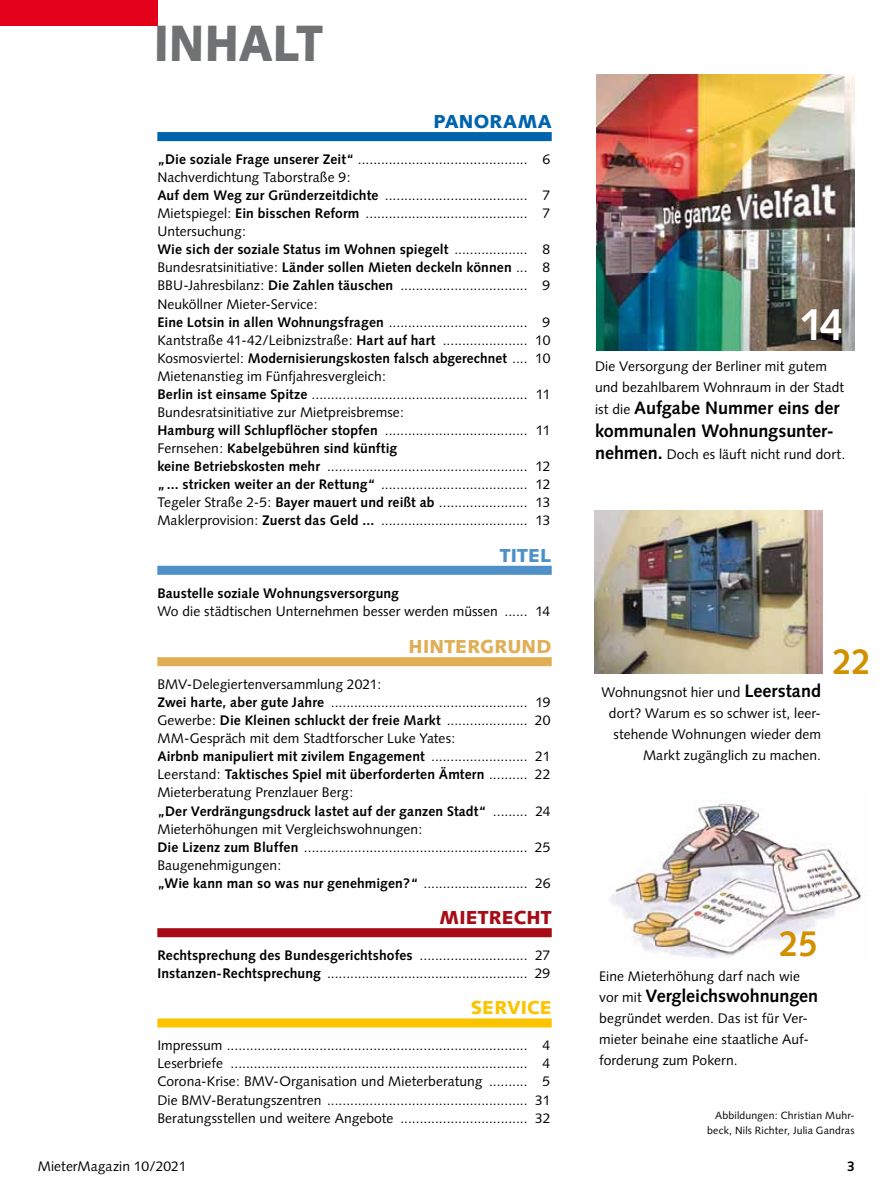
<style>
.page{position:relative;width:893px;height:1191px;background:#fff}
.page>*{position:absolute;margin:0;border:0;box-sizing:border-box;transform-origin:0 0}
.t1{font:900 51px "Syntax";letter-spacing:-.005em;color:#707172;scale:.9 1}
.t2{font:700 45px "Syntax";color:#fff;scale:.94 1}
.t3{font:700 36px "Syntax";color:#d19000;scale:.94 1}
.t4{font:900 18.75px "Syntax";letter-spacing:.015em;color:#e0ae55}
.t5{font:900 18.75px "Syntax";letter-spacing:.01em;color:#a60b16}
.t6{font:900 18.75px "Syntax";letter-spacing:.015em;color:#0064ad}
.t7{font:900 18.75px "Syntax";letter-spacing:.01em;color:#fcc400}
.t8{font:900 18.75px "Syntax";letter-spacing:.01em;color:#4f90c8}
.t9{font:700 18px/22.5px "Syntax";letter-spacing:-.005em;color:#000}
.t10{font:13.8px/18px "Syntax";letter-spacing:.005em;color:#000}
.t11{font:700 13.8px "Syntax";letter-spacing:.005em;color:#000}
.t12{font:10.5px/14.9px "Syntax";letter-spacing:.02em;color:#000;text-align:right}
.s1{font-weight:700}
.s2{font-weight:400;font-size:13.8px}
.s3{font-weight:700;font-size:18px}
</style>
<div class="page">
<div style="left:0;top:0;width:157px;height:26px;background:#e2001a"></div>
<div style="left:157px;top:132px;width:395px;height:9px;background:#0064ad"></div>
<div style="left:157px;top:566px;width:395px;height:9px;background:#4f90c8"></div>
<div style="left:157px;top:657px;width:395px;height:9px;background:#e0ae55"></div>
<div style="left:157px;top:928px;width:395px;height:9px;background:#a60b16"></div>
<div style="left:157px;top:1018px;width:395px;height:9px;background:#fcc400"></div>
<img style="left:596px;top:75px;width:259px;height:276px">
<img style="left:610px;top:800px;width:252px;height:158px">
<img style="left:594px;top:510px;width:229px;height:164px">
<h1 class="t1" style="left:154px;top:13px;width:189px">INHALT</h1>
<h3 class="t6" style="left:433px;top:110px;width:120px">PANORAMA</h3>
<p class="t10" style="left:157px;top:150px;width:395px"><span class="s1">„Die soziale Frage unserer Zeit“</span> ............................................ 6<br>Nachverdichtung Taborstraße 9:<br><span class="s1">Auf dem Weg zur Gründerzeitdichte</span> ..................................... 7<br>Mietspiegel: <span class="s1">Ein bisschen Reform</span> .......................................... 7<br>Untersuchung:<br><span class="s1">Wie sich der soziale Status im Wohnen spiegelt</span> ................... 8<br>Bundesratsinitiative: <span class="s1">Länder sollen Mieten deckeln können</span> ... 8<br>BBU-Jahresbilanz: <span class="s1">Die Zahlen täuschen</span> ................................. 9<br>Neuköllner Mieter-Service:<br><span class="s1">Eine Lotsin in allen Wohnungsfragen</span> .................................... 9<br>Kantstraße 41-42/Leibnizstraße: <span class="s1">Hart auf hart</span> ...................... 10<br>Kosmosviertel: <span class="s1">Modernisierungskosten falsch abgerechnet</span> .... 10<br>Mietenanstieg im Fünfjahresvergleich:<br><span class="s1">Berlin ist einsame Spitze</span> ........................................................ 11<br>Bundesratsinitiative zur Mietpreisbremse:<br><span class="s1">Hamburg will Schlupflöcher stopfen</span> ..................................... 11<br>Fernsehen: <span class="s1">Kabelgebühren sind künftig<br>keine Betriebskosten mehr</span> .................................................... 12 <span class="s1">„ ... stricken weiter an der Rettung“</span> ...................................... 12<br>Tegeler Straße 2-5: <span class="s1">Bayer mauert und reißt ab</span> ....................... 13<br>Maklerprovision: <span class="s1">Zuerst das Geld ...</span> ...................................... 13</p>
<h3 class="t8" style="left:500px;top:544px;width:53px">TITEL</h3>
<p class="t11" style="left:157px;top:585px;width:243px">Baustelle soziale Wohnungsversorgung</p>
<p class="t10" style="left:157px;top:602px;width:394px">Wo die städtischen Unternehmen besser werden müssen ...... 14</p>
<h3 class="t4" style="left:409px;top:635px;width:145px">HINTERGRUND</h3>
<p class="t10" style="left:157px;top:675px;width:395px">BMV-Delegiertenversammlung 2021:<br><span class="s1">Zwei harte, aber gute Jahre</span> ................................................... 19<br>Gewerbe: <span class="s1">Die Kleinen schluckt der freie Markt</span> ..................... 20<br>MM-Gespräch mit dem Stadtforscher Luke Yates:<br><span class="s1">Airbnb manipuliert mit zivilem Engagement</span> ......................... 21<br>Leerstand: <span class="s1">Taktisches Spiel mit überforderten Ämtern</span> .......... 22<br>Mieterberatung Prenzlauer Berg:<br><span class="s1">„Der Verdrängungsdruck lastet auf der ganzen Stadt“</span> ......... 24<br>Mieterhöhungen mit Vergleichswohnungen:<br><span class="s1">Die Lizenz zum Bluffen</span> .......................................................... 25<br>Baugenehmigungen:<br><span class="s1">„Wie kann man so was nur genehmigen?“</span> ........................... 26</p>
<h3 class="t5" style="left:440px;top:906px;width:114px">MIETRECHT</h3>
<p class="t10" style="left:157px;top:946px;width:394px"><span class="s1">Rechtsprechung des Bundesgerichtshofes</span> ............................ 27<br><span class="s1">Instanzen-Rechtsprechung</span> .................................................... 29</p>
<h3 class="t7" style="left:471px;top:996px;width:82px">SERVICE</h3>
<p class="t10" style="left:157px;top:1036px;width:395px;text-align:justify">Impressum .............................................................................. 4<br>Leserbriefe ............................................................................. 4<br>Corona-Krise: BMV-Organisation und Mieterberatung .......... 5<br>Die BMV-Beratungszentren .................................................... 31<br>Beratungsstellen und weitere Angebote ................................. 32</p>
<h2 class="t2" style="left:800px;top:299px;width:48px">14</h2>
<p class="t10" style="left:595px;top:356px;width:251px;line-height:21px">Die Versorgung der Berliner mit gutem und bezahlbarem Wohnraum in der Stadt</p>
<h3 class="t9" style="left:595px;top:397px;width:246px"><span class="s2">ist die</span> Aufgabe Nummer eins der kommunalen Wohnungsunter-</h3>
<p class="t10" style="left:595px;top:446px;width:252px"><span class="s3">nehmen.</span> Doch es läuft nicht rund dort.</p>
<p class="t10" style="left:601px;top:682px;width:221px;line-height:21px;text-align:right">Wohnungsnot hier und <span class="s3">Leerstand </span>dort? Warum es so schwer ist, leer&shy;stehende Wohnungen wieder dem<br>Markt zugänglich zu machen.</p>
<h3 class="t3" style="left:833px;top:641px;width:42px">22</h3>
<h3 class="t3" style="left:780px;top:923px;width:42px">25</h3>
<p class="t10" style="left:599px;top:967px;width:202px">Eine Mieterhöhung darf nach wie</p>
<h3 class="t9" style="left:599px;top:985px;width:221px"><span class="s2">vor mit</span> Vergleichswohnungen</h3>
<p class="t10" style="left:599px;top:1008px;width:211px;line-height:21px;text-align:justify">begründet werden. Das ist für Ver&shy;mieter beinahe eine staatliche Auf&shy;forderung zum Pokern.</p>
<p class="t12" style="left:707px;top:1107px;width:149px">Abbildungen: Christian Muhr&shy;beck, Nils Richter, Julia Gandras</p>
<p class="t10" style="left:38px;top:1157px;width:150px">MieterMagazin 10/2021</p>
<p class="t11" style="left:847px;top:1158px;width:9px">3</p>
</div>
